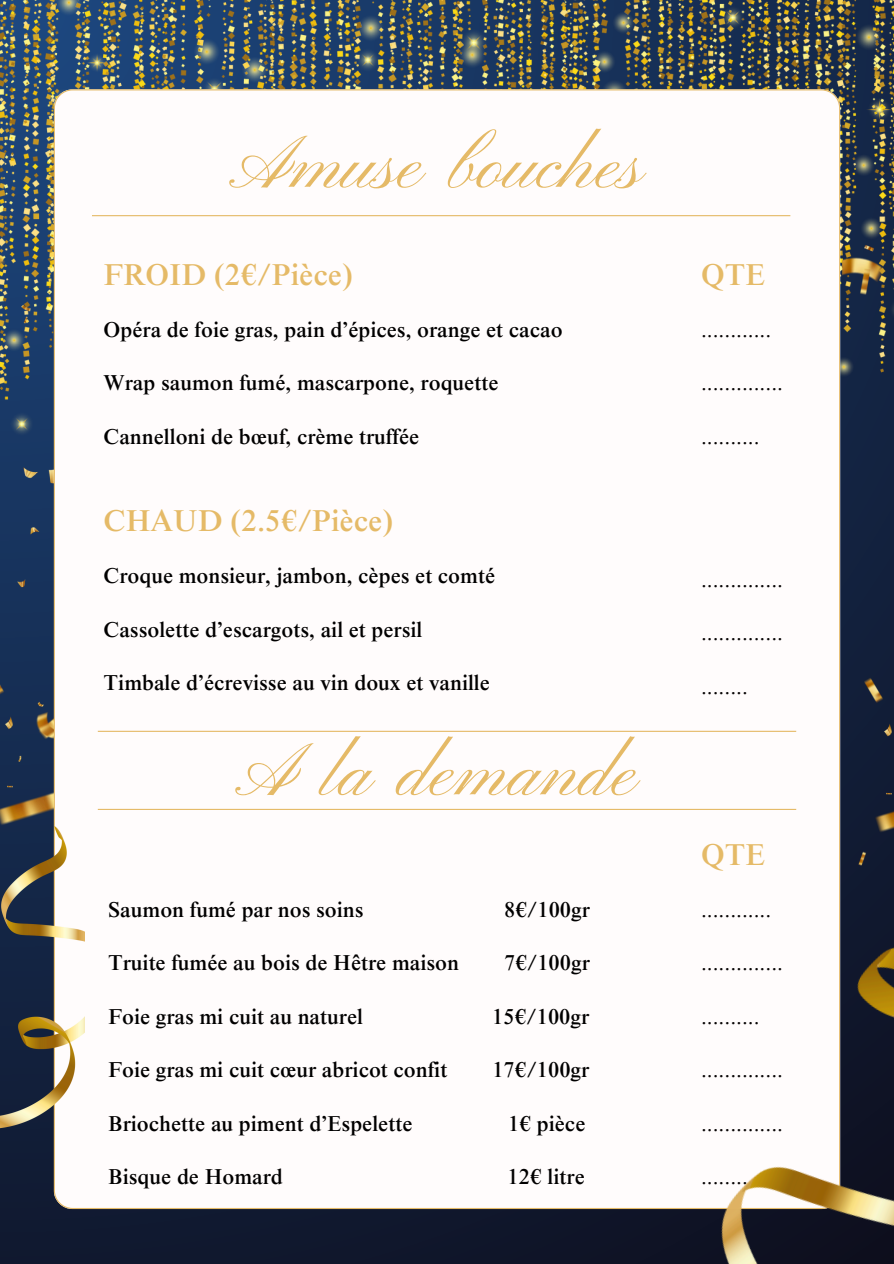
<style>
.page{position:relative;width:894px;height:1264px;background:#fff}
.page>*{position:absolute;margin:0;border:0;box-sizing:border-box;transform-origin:0 0}
.t1{font:75.6px "Pinyon Script";color:#e5ba67}
.t2{font:500 30.3px "Times NRMT Pro";color:#e5ba67}
.t3{font:500 21.6px "Times NRMT Pro";color:#000}
.t4{font:21.6px "Times NRMT Pro";color:#070404}
.s1{color:#e5ba67}
</style>
<div class="page">
<div style="left:0;top:0;width:893px;height:1263px;background:#10182e"></div>
<img style="left:0;top:0;width:893px;height:566px">
<div style="left:54px;top:89px;width:785px;height:1119px;background:#fffcfc"></div>
<img style="left:0;top:826px;width:85px;height:302px">
<img style="left:606px;top:780px;width:287px;height:483px">
<img style="left:0;top:227px;width:54px;height:631px">
<img style="left:841px;top:234px;width:52px;height:631px">
<hr style="left:92px;top:215px;width:698px;height:1px;background:#e5ba67">
<hr style="left:98px;top:730px;width:698px;height:2px;background:#e5ba67">
<hr style="left:98px;top:808px;width:698px;height:2px;background:#e5ba67">
<h1 class="t1" style="left:236px;top:122px;width:410px">Amuse bouches</h1>
<h4 class="t2" style="left:104px;top:263px;width:250px">FROID (2€/Pièce)</h4>
<h4 class="t3" style="left:104px;top:321px;width:460px">Opéra de foie gras, pain d’épices, orange et cacao</h4>
<h4 class="t3" style="left:104px;top:375px;width:396px">Wrap saumon fumé, mascarpone, roquette</h4>
<h4 class="t3" style="left:104px;top:428px;width:317px">Cannelloni de bœuf, crème truffée</h4>
<h3 class="t2" style="left:104px;top:509px;width:291px">CHAUD (2.5€/Pièce)</h3>
<h3 class="t3" style="left:104px;top:567px;width:393px">Croque monsieur, jambon, cèpes et comté</h3>
<h3 class="t3" style="left:104px;top:621px;width:320px">Cassolette d’escargots, ail et persil</h3>
<h3 class="t3" style="left:104px;top:674px;width:387px">Timbale d’écrevisse au vin doux et vanille</h3>
<h4 class="t1" style="left:242px;top:729px;width:398px">A la demande</h4>
<p class="t3" style="left:108px;top:901px;width:257px">Saumon fumé par nos soins</p>
<p class="t3" style="left:504px;top:901px;width:87px">8€/100gr</p>
<p class="t3" style="left:108px;top:954px;width:352px">Truite fumée au bois de Hêtre maison</p>
<p class="t3" style="left:504px;top:954px;width:87px">7€/100gr</p>
<p class="t3" style="left:108px;top:1008px;width:256px">Foie gras mi cuit au naturel</p>
<p class="t3" style="left:492px;top:1008px;width:98px">15€/100gr</p>
<p class="t3" style="left:108px;top:1061px;width:340px">Foie gras mi cuit cœur abricot confit</p>
<p class="t3" style="left:492px;top:1061px;width:98px">17€/100gr</p>
<p class="t3" style="left:108px;top:1115px;width:306px">Briochette au piment d’Espelette</p>
<p class="t3" style="left:508px;top:1115px;width:79px">1€ pièce</p>
<p class="t3" style="left:108px;top:1168px;width:176px">Bisque de Homard</p>
<p class="t3" style="left:507px;top:1168px;width:79px">12€ litre</p>
<p class="t2" style="left:700px;top:263px;width:66px">QTE</p>
<p class="t4" style="left:700px;top:321px;width:72px">............</p>
<p class="t4" style="left:700px;top:375px;width:83px">..............</p>
<p class="t4" style="left:700px;top:428px;width:60px">..........</p>
<h1 class="t4" style="left:700px;top:571px;width:83px">..............</h1>
<h1 class="t4" style="left:700px;top:624px;width:83px">..............</h1>
<h1 class="t4" style="left:700px;top:678px;width:48px">........</h1>
<h2 class="t2" style="left:700px;top:843px;width:66px">QTE</h2>
<p class="t4" style="left:700px;top:901px;width:72px">............</p>
<p class="t4" style="left:700px;top:954px;width:83px">..............</p>
<p class="t4" style="left:700px;top:1008px;width:60px">..........</p>
<p class="t4" style="left:700px;top:1061px;width:83px">..............</p>
<p class="t4" style="left:700px;top:1115px;width:83px">..............</p>
<p class="t4" style="left:700px;top:1168px;width:60px">........<span class="s1">..</span></p>
</div>
